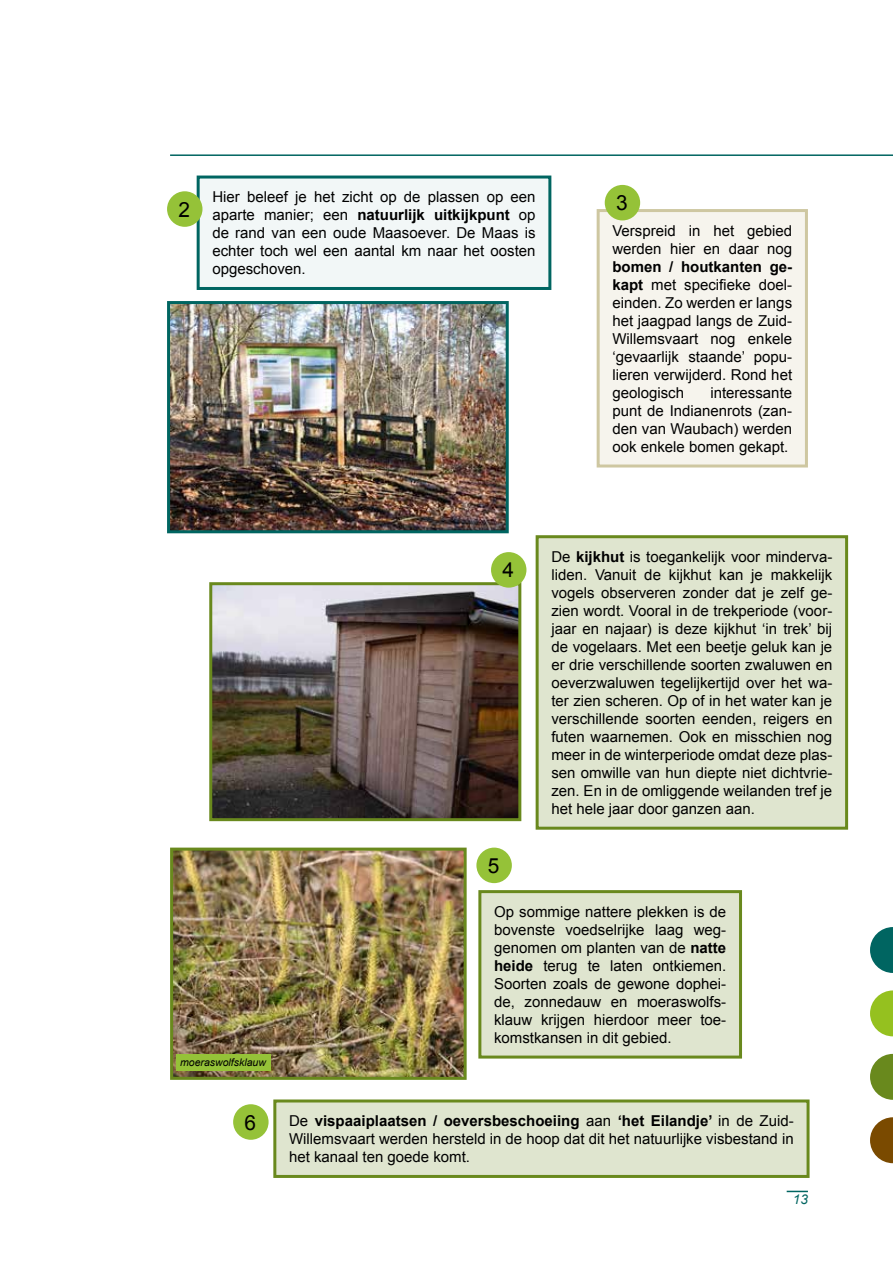
<style>
.page{position:relative;width:893px;height:1263px;background:#fff}
.page>*{position:absolute;margin:0;border:0;box-sizing:border-box;transform-origin:0 0}
.t1{font:20.85px "Arial";color:#000}
.t2{font:15px/18px "Arial";color:#000;text-align:justify}
.t3{font:italic 13.5px "Arial";color:#006561}
.t4{font:italic 10.5px "Arial";color:#000}
.s1{font-weight:700}
</style>
<div class="page">
<svg style="left:870px;top:927px;width:23px;height:46px"></svg>
<svg style="left:870px;top:990px;width:23px;height:46px"></svg>
<svg style="left:870px;top:1054px;width:23px;height:46px"></svg>
<svg style="left:870px;top:1117px;width:23px;height:46px"></svg>
<hr style="left:170px;top:154px;width:723px;height:2px;background:#006561">
<svg style="left:787px;top:1191px;width:21px;height:1px"></svg>
<div style="left:198px;top:177px;width:352px;height:111px;background:#f2f7f7"></div>
<div style="left:197px;top:176px;width:354px;height:114px;border:3px solid #006561"></div>
<div style="left:598px;top:211px;width:208px;height:255px;background:#f6f4ed"></div>
<div style="left:597px;top:209px;width:211px;height:258px;border:3px solid #cec7a1"></div>
<img style="left:171px;top:305px;width:334px;height:224px">
<div style="left:167px;top:301px;width:342px;height:232px;border:3px solid #006561"></div>
<div style="left:480px;top:892px;width:260px;height:165px;background:#dfe5cf"></div>
<div style="left:478px;top:890px;width:264px;height:168px;border:3px solid #69891d"></div>
<img style="left:174px;top:851px;width:289px;height:225px">
<div style="left:170px;top:847px;width:297px;height:233px;border:3px solid #69891d"></div>
<div style="left:176px;top:1054px;width:94px;height:17px;background:#95c238"></div>
<div style="left:275px;top:1101px;width:533px;height:75px;background:#dfe5cf"></div>
<div style="left:273px;top:1099px;width:536px;height:79px;border:3px solid #69891d"></div>
<div style="left:537px;top:537px;width:310px;height:291px;background:#dfe5cf"></div>
<div style="left:536px;top:535px;width:312px;height:295px;border:3px solid #69891d"></div>
<img style="left:213px;top:586px;width:304px;height:231px">
<div style="left:209px;top:582px;width:312px;height:239px;border:3px solid #69891d"></div>
<div style="left:605px;top:185px;width:35px;height:35px;background:#95c238;border-radius:50%"></div>
<div style="left:491px;top:552px;width:35px;height:36px;background:#95c238;border-radius:50%"></div>
<div style="left:476px;top:847px;width:36px;height:36px;background:#95c238;border-radius:50%"></div>
<div style="left:167px;top:191px;width:35px;height:36px;background:#95c238;border-radius:50%"></div>
<div style="left:233px;top:1104px;width:36px;height:36px;background:#95c238;border-radius:50%"></div>
<h1 class="t1" style="left:178px;top:196px;width:13px">2</h1>
<p class="t2" style="left:212px;top:188px;width:325px">Hier beleef je het zicht op de plassen op een aparte manier; een <span class="s1">natuurlijk uitkijkpunt</span> op de rand van een oude Maasoever. De Maas is echter toch wel een aantal km naar het oosten opgeschoven.</p>
<h1 class="t1" style="left:616px;top:189px;width:13px">3</h1>
<p class="t2" style="left:612px;top:222px;width:181px">Verspreid in het gebied werden hier en daar nog</p>
<p class="t2" style="left:612px;top:258px;width:181px"><span class="s1">bomen / houtkanten ge&shy;kapt</span> met specifieke doel&shy;einden. Zo werden er langs het jaagpad langs de Zuid-Willemsvaart nog enkele ‘gevaarlijk staande’ popu&shy;lieren verwijderd. Rond het geologisch</p>
<p class="t2" style="left:612px;top:384px;width:181px;text-indent:98px">interessante punt de Indianenrots (zan&shy;den van Waubach) werden ook enkele bomen gekapt.</p>
<h1 class="t1" style="left:502px;top:556px;width:13px">4</h1>
<h1 class="t1" style="left:488px;top:852px;width:13px">5</h1>
<p class="t2" style="left:551px;top:548px;width:282px">De <span class="s1">kijkhut</span> is toegankelijk voor minderva&shy;liden. Vanuit de kijkhut kan je makkelijk vogels observeren zonder dat je zelf ge&shy;zien wordt. Vooral in de trekperiode (voor&shy;jaar en najaar) is deze kijkhut ‘in trek’ bij de vogelaars. Met een beetje geluk kan je er drie verschillende soorten zwaluwen en oeverzwaluwen tegelijkertijd over het wa&shy;ter zien scheren. Op of in het water kan je verschillende soorten eenden, reigers en futen waarnemen. Ook en misschien nog meer in de winterperiode omdat deze plas&shy;sen omwille van hun diepte niet dichtvrie&shy;zen. En in de omliggende weilanden tref je het hele jaar door ganzen aan.</p>
<p class="t2" style="left:494px;top:903px;width:234px">Op sommige nattere plekken is de bovenste voedselrijke laag weg&shy;genomen om planten van de <span class="s1">natte heide</span> terug te laten ontkiemen.<br>Soorten zoals de gewone dophei&shy;de, zonnedauw en moeraswolfs&shy;klauw krijgen hierdoor meer toe&shy;komstkansen in dit gebied.</p>
<p class="t4" style="left:180px;top:1056px;width:87px">moeraswolfsklauw</p>
<h1 class="t1" style="left:245px;top:1109px;width:13px">6</h1>
<p class="t2" style="left:289px;top:1112px;width:506px">De <span class="s1">vispaaiplaatsen / oeversbeschoeiing</span> aan <span class="s1">‘het Eilandje’</span> in de Zuid-Willemsvaart werden hersteld in de hoop dat dit het natuurlijke visbestand in het kanaal ten goede komt.</p>
<p class="t3" style="left:793px;top:1191px;width:17px">13</p>
</div>
